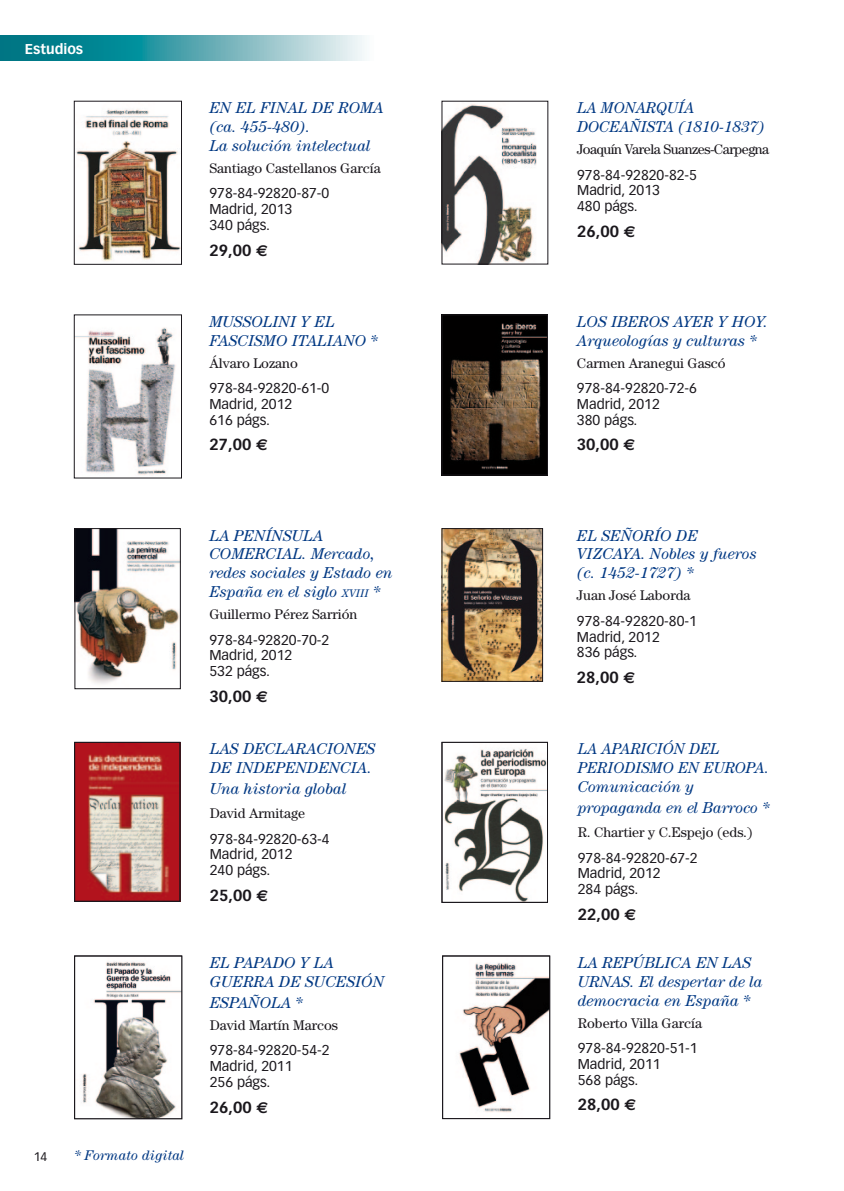
<style>
.page{position:relative;width:844px;height:1191px;background:#fff}
.page>*{position:absolute;margin:0;border:0;box-sizing:border-box;transform-origin:0 0}
.t1{font:italic 15.75px/18.9px "Century";color:#003883}
.t2{font:700 15.75px "Vectora LH";color:#1a171c}
.t3{font:14px/15.8px "Vectora LH";color:#1a171c}
.t4{font:14px "Century";color:#1a171c}
.t5{font:14px "Century";letter-spacing:-.03em;color:#1a171c}
.t6{font:14px "Vectora LH";color:#1a171c}
.t7{font:italic 14px "Century";color:#003883}
.t8{font:700 14px "Vectora LH";color:#fff}
.t9{font:12.25px "Vectora LH";color:#1a171c}
.s1{font-family:"Euro Sans"}
.s2{font-size:11.03px}
.s3{font-style:inherit}
</style>
<div class="page">
<svg style="left:0;top:36px;width:365px;height:25px;background:#54a8b1"></svg>
<img style="left:76px;top:109px;width:104px;height:153px">
<div style="left:74px;top:101px;width:108px;height:164px;border:1px solid #1a171c"></div>
<img style="left:443px;top:104px;width:94px;height:158px">
<div style="left:441px;top:101px;width:107px;height:163px;border:1px solid #1a171c"></div>
<img style="left:76px;top:327px;width:100px;height:148px">
<div style="left:74px;top:314px;width:108px;height:164px;border:1px solid #1a171c"></div>
<img style="left:443px;top:316px;width:102px;height:157px">
<div style="left:441px;top:314px;width:106px;height:161px;border:1px solid #1a171c"></div>
<img style="left:76px;top:530px;width:103px;height:154px">
<div style="left:74px;top:528px;width:107px;height:161px;border:1px solid #1a171c"></div>
<img style="left:443px;top:530px;width:98px;height:150px">
<div style="left:441px;top:528px;width:102px;height:154px;border:1px solid #1a171c"></div>
<img style="left:77px;top:744px;width:101px;height:155px">
<div style="left:74px;top:742px;width:106px;height:159px;border:1px solid #1a171c"></div>
<img style="left:444px;top:748px;width:101px;height:152px">
<div style="left:441px;top:742px;width:107px;height:160px;border:1px solid #1a171c"></div>
<img style="left:82px;top:961px;width:98px;height:155px">
<div style="left:74px;top:955px;width:108px;height:164px;border:1px solid #1a171c"></div>
<img style="left:459px;top:963px;width:88px;height:150px">
<div style="left:442px;top:955px;width:108px;height:164px;border:1px solid #1a171c"></div>
<p class="t8" style="left:25px;top:40px;width:60px">Estudios</p>
<p class="t1" style="left:209px;top:98px;width:176px">EN EL FINAL DE ROMA (ca. 455-480).<br>La solución intelectual</p>
<p class="t4" style="left:209px;top:160px;width:173px">Santiago Castellanos García</p>
<p class="t3" style="left:209px;top:186px;width:121px">978-84-92820-87-0<br>Madrid, 2013<br>340 págs.</p>
<p class="t2" style="left:209px;top:240px;width:60px">29,00 <span class="s1">E</span></p>
<p class="t1" style="left:209px;top:312px;width:170px">MUSSOLINI Y EL<br>FASCISMO ITALIANO *</p>
<p class="t4" style="left:209px;top:354px;width:90px">Álvaro Lozano</p>
<p class="t3" style="left:209px;top:380px;width:121px">978-84-92820-61-0<br>Madrid, 2012<br>616 págs.</p>
<p class="t2" style="left:209px;top:435px;width:60px">27,00 <span class="s1">E</span></p>
<p class="t9" style="left:34px;top:1149px;width:15px">14</p>
<p class="t7" style="left:74px;top:1147px;width:111px">* Formato digital</p>
<p class="t1" style="left:209px;top:525px;width:184px">LA PENÍNSULA<br>COMER CIAL. Mercado, redes sociales y Estado en<br>España en el siglo <span class="s2">xviii</span> <span class="s3">*</span></p>
<p class="t4" style="left:209px;top:606px;width:149px">Guillermo Pérez Sarrión</p>
<p class="t6" style="left:209px;top:631px;width:121px">978-84-92820-70-2</p>
<p class="t3" style="left:209px;top:648px;width:84px">Madrid, 2012<br>532 págs.</p>
<p class="t2" style="left:209px;top:687px;width:60px">30,00 <span class="s1">E</span></p>
<p class="t1" style="left:210px;top:739px;width:136px">LAS DECLARACIONE</p>
<p class="t1" style="left:210px;top:739px;width:167px;text-align:right">S<br>DE INDEPENDEN CIA.</p>
<p class="t1" style="left:210px;top:779px;width:138px">Una historia global</p>
<p class="t4" style="left:210px;top:805px;width:97px">David Armitage</p>
<p class="t3" style="left:210px;top:831px;width:121px">978-84-92820-63-4<br>Madrid, 2012<br>240 págs.</p>
<p class="t2" style="left:210px;top:885px;width:60px">25,00 <span class="s1">€</span></p>
<p class="t1" style="left:210px;top:953px;width:126px">EL PAPADO Y LA<br>GUERR</p>
<p class="t1" style="left:210px;top:970px;width:176px;line-height:21px;text-indent:54px">A DE SUCESIÓN<br>ESPAÑOLA *</p>
<p class="t4" style="left:210px;top:1016px;width:130px">David Martín Marcos</p>
<p class="t3" style="left:210px;top:1042px;width:121px">978-84-92820-54-2<br>Madrid, 2011<br>256 págs.</p>
<p class="t2" style="left:210px;top:1097px;width:60px">26,00 <span class="s1">€</span></p>
<p class="t1" style="left:577px;top:98px;width:189px">LA MONARQUÍA<br>DOCEAÑISTA (1810-1837)</p>
<p class="t5" style="left:577px;top:141px;width:194px">Joaquín Varela Suanzes-Carpegna</p>
<p class="t3" style="left:577px;top:167px;width:121px">978-84-92820-82-5<br>Madrid, 2013<br>480 págs.</p>
<p class="t2" style="left:577px;top:221px;width:60px">26,00 <span class="s1">E</span></p>
<p class="t1" style="left:577px;top:312px;width:192px;text-indent:83px">S AYER Y HOY.<br>Arqueologías y culturas *</p>
<p class="t4" style="left:577px;top:354px;width:150px">Carmen Aranegui Gascó</p>
<p class="t3" style="left:577px;top:380px;width:121px">978-84-92820-72-6<br>Madrid, 2012<br>380 págs.</p>
<p class="t2" style="left:577px;top:435px;width:60px">30,00 <span class="s1">E</span></p>
<p class="t1" style="left:577px;top:312px;width:63px">LOS IBERO</p>
<p class="t1" style="left:577px;top:525px;width:181px">EL SEÑORÍO DE<br>VIZCAYA. Nobles y fueros (c. 1452-1727) *</p>
<p class="t4" style="left:577px;top:587px;width:115px">Juan José Laborda</p>
<p class="t3" style="left:577px;top:613px;width:121px">978-84-92820-80-1<br>Madrid, 2012<br>836 págs.</p>
<p class="t2" style="left:577px;top:668px;width:60px">28,00 <span class="s1">E</span></p>
<p class="t1" style="left:577px;top:739px;width:143px">LA APARICIÓN DEL<br>PERIODISMO EN EURO</p>
<p class="t1" style="left:745px;top:758px;width:24px">PA.</p>
<p class="t1" style="left:577px;top:776px;width:193px;line-height:21px">Comunicación y propaganda en el Barroco *</p>
<p class="t4" style="left:577px;top:824px;width:176px">R. Chartier y C.Espejo (eds.)</p>
<p class="t3" style="left:577px;top:850px;width:121px">978-84-92820-67-2<br>Madrid, 2012<br>284 págs.</p>
<p class="t2" style="left:577px;top:904px;width:60px">22,00 <span class="s1">E</span></p>
<p class="t1" style="left:577px;top:953px;width:175px">LA REPÚBLICA EN LAS<br>URN</p>
<p class="t1" style="left:577px;top:972px;width:186px;text-indent:33px">AS. El despertar de la democracia en España *</p>
<p class="t4" style="left:577px;top:1014px;width:126px">Roberto Villa García</p>
<p class="t3" style="left:577px;top:1040px;width:121px">978-84-92820-51-1<br>Madrid, 2011<br>568 págs.</p>
<p class="t2" style="left:577px;top:1095px;width:60px">28,00 <span class="s1">E</span></p>
</div>
